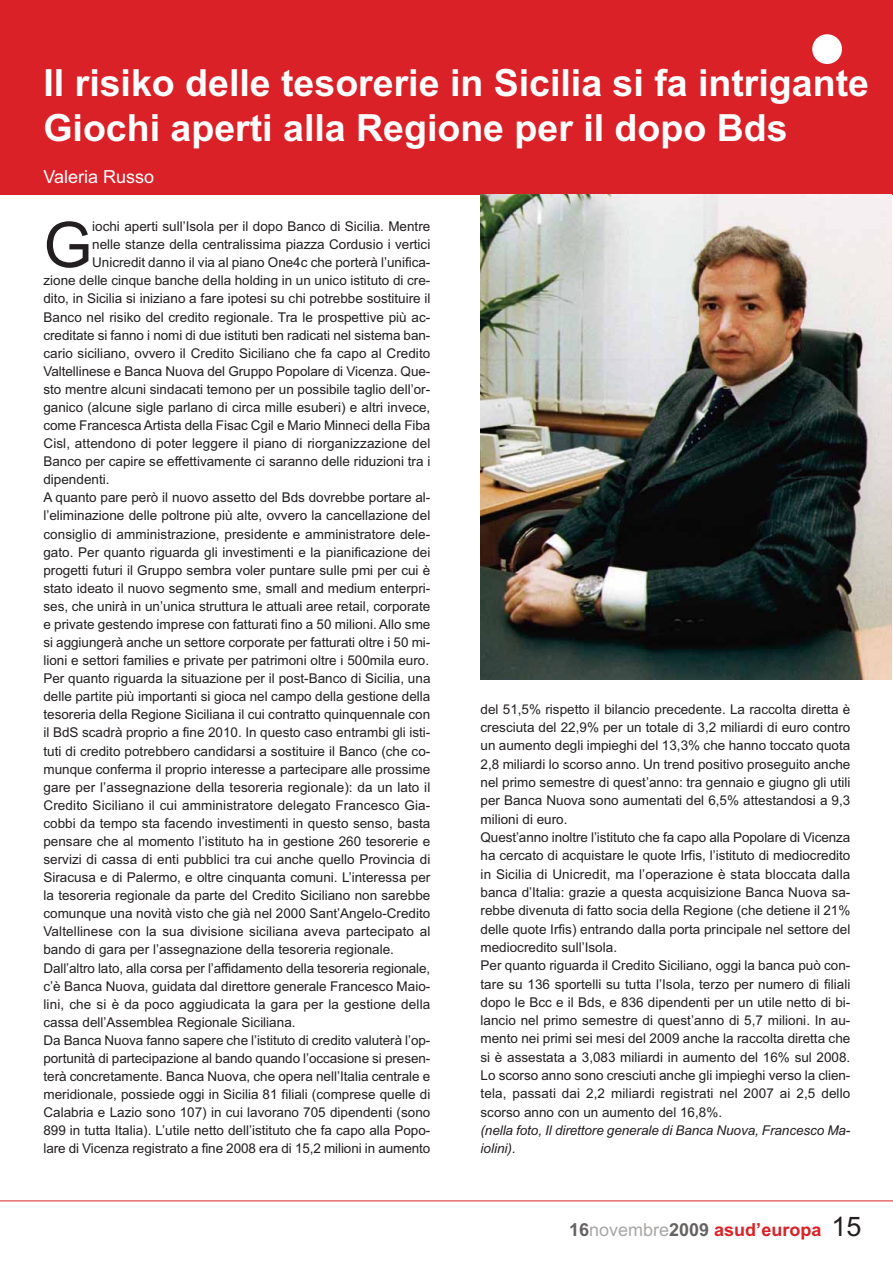
<style>
.page{position:relative;width:893px;height:1263px;background:#fff}
.page>*{position:absolute;margin:0;border:0;box-sizing:border-box;transform-origin:0 0}
.t1{font:62.85px "Arial";color:#231f20}
.t2{font:700 37.5px/45px "Arial";color:#fff}
.t3{font:700 18px "Arial";color:#da2128}
.t4{font:18px "Arial";color:#fff}
.t5{font:13.5px/18.3px "Arial";color:#231f20}
.t6{font:italic 13.5px/18.3px "Arial";letter-spacing:-.005em;color:#231f20}
.s1{color:#656262}
.s2{font-weight:400;color:#a9a7a6}
.s3{font-weight:400;font-size:27px;color:#231f20}
</style>
<div class="page">
<div style="left:0;top:0;width:892px;height:194px;background:#da2128"></div>
<hr style="left:0;top:1201px;width:892px;height:1px;background:#da2128">
<img style="left:480px;top:194px;width:411px;height:486px">
<div style="left:812px;top:34px;width:30px;height:30px;background:#fff;border-radius:50%"></div>
<h2 class="t2" style="left:43px;top:64px;width:827px">Il risiko delle tesorerie in Sicilia si fa intrigante<br>Giochi aperti alla Regione per il dopo Bds</h2>
<h3 class="t4" style="left:43px;top:171px;width:112px">Valeria Russo</h3>
<h1 class="t1" style="left:43px;top:222px;width:50px">G</h1>
<p class="t5" style="left:92px;top:219px;width:339px">iochi aperti sull’Isola per il dopo Banco di Sicilia. Mentre</p>
<p class="t5" style="left:92px;top:237px;width:339px">nelle stanze della centralissima piazza Cordusio i vertici</p>
<p class="t5" style="left:92px;top:255px;width:339px">Unicredit danno il via al piano One4c che porterà l’unifica-</p>
<p class="t5" style="left:43px;top:273px;width:388px">zione delle cinque banche della holding in un unico istituto di cre-</p>
<p class="t5" style="left:43px;top:291px;width:388px">dito, in Sicilia si iniziano a fare ipotesi su chi potrebbe sostituire il</p>
<p class="t5" style="left:43px;top:309px;width:388px">Banco nel risiko del credito regionale. Tra le prospettive più ac-</p>
<p class="t5" style="left:43px;top:327px;width:388px">creditate si fanno i nomi di due istituti ben radicati nel sistema ban-</p>
<p class="t5" style="left:43px;top:345px;width:388px">cario siciliano, ovvero il Credito Siciliano che fa capo al Credito</p>
<p class="t5" style="left:43px;top:363px;width:388px">Valtellinese e Banca Nuova del Gruppo Popolare di Vicenza. Que-</p>
<p class="t5" style="left:43px;top:381px;width:388px">sto mentre alcuni sindacati temono per un possibile taglio dell’or-</p>
<p class="t5" style="left:43px;top:399px;width:388px">ganico (alcune sigle parlano di circa mille esuberi) e altri invece,</p>
<p class="t5" style="left:43px;top:417px;width:388px">come Francesca Artista della Fisac Cgil e Mario Minneci della Fiba</p>
<p class="t5" style="left:43px;top:436px;width:388px">Cisl, attendono di poter leggere il piano di riorganizzazione del</p>
<p class="t5" style="left:43px;top:454px;width:388px">Banco per capire se effettivamente ci saranno delle riduzioni tra i</p>
<p class="t5" style="left:43px;top:472px;width:68px">dipendenti.</p>
<p class="t5" style="left:43px;top:490px;width:388px">A quanto pare però il nuovo assetto del Bds dovrebbe portare al-</p>
<p class="t5" style="left:43px;top:508px;width:388px">l’eliminazione delle poltrone più alte, ovvero la cancellazione del</p>
<p class="t5" style="left:43px;top:526px;width:388px">consiglio di amministrazione, presidente e amministratore dele-</p>
<p class="t5" style="left:43px;top:544px;width:388px">gato. Per quanto riguarda gli investimenti e la pianificazione dei</p>
<p class="t5" style="left:43px;top:562px;width:388px">progetti futuri il Gruppo sembra voler puntare sulle pmi per cui è</p>
<p class="t5" style="left:43px;top:580px;width:388px">stato ideato il nuovo segmento sme, small and medium enterpri-</p>
<p class="t5" style="left:43px;top:598px;width:388px">ses, che unirà in un’unica struttura le attuali aree retail, corporate</p>
<p class="t5" style="left:43px;top:616px;width:388px">e private gestendo imprese con fatturati fino a 50 milioni. Allo sme</p>
<p class="t5" style="left:43px;top:634px;width:388px">si aggiungerà anche un settore corporate per fatturati oltre i 50 mi-</p>
<p class="t5" style="left:43px;top:653px;width:387px">lioni e settori families e private per patrimoni oltre i 500mila euro.</p>
<p class="t5" style="left:43px;top:671px;width:388px">Per quanto riguarda la situazione per il post-Banco di Sicilia, una</p>
<p class="t5" style="left:43px;top:689px;width:388px">delle partite più importanti si gioca nel campo della gestione della</p>
<p class="t5" style="left:43px;top:707px;width:388px">tesoreria della Regione Siciliana il cui contratto quinquennale con</p>
<p class="t5" style="left:43px;top:725px;width:388px">il BdS scadrà proprio a fine 2010. In questo caso entrambi gli isti-</p>
<p class="t5" style="left:43px;top:743px;width:388px">tuti di credito potrebbero candidarsi a sostituire il Banco (che co-</p>
<p class="t5" style="left:43px;top:761px;width:388px">munque conferma il proprio interesse a partecipare alle prossime</p>
<p class="t5" style="left:43px;top:779px;width:388px">gare per l’assegnazione della tesoreria regionale): da un lato il</p>
<p class="t5" style="left:43px;top:797px;width:388px">Credito Siciliano il cui amministratore delegato Francesco Gia-</p>
<p class="t5" style="left:43px;top:815px;width:388px">cobbi da tempo sta facendo investimenti in questo senso, basta</p>
<p class="t5" style="left:43px;top:833px;width:388px">pensare che al momento l’istituto ha in gestione 260 tesorerie e</p>
<p class="t5" style="left:43px;top:852px;width:388px">servizi di cassa di enti pubblici tra cui anche quello Provincia di</p>
<p class="t5" style="left:43px;top:870px;width:388px">Siracusa e di Palermo, e oltre cinquanta comuni. L’interessa per</p>
<p class="t5" style="left:43px;top:888px;width:388px">la tesoreria regionale da parte del Credito Siciliano non sarebbe</p>
<p class="t5" style="left:43px;top:906px;width:388px">comunque una novità visto che già nel 2000 Sant’Angelo-Credito</p>
<p class="t5" style="left:43px;top:924px;width:388px">Valtellinese con la sua divisione siciliana aveva partecipato al</p>
<p class="t5" style="left:43px;top:942px;width:352px">bando di gara per l’assegnazione della tesoreria regionale.</p>
<p class="t5" style="left:43px;top:960px;width:388px">Dall’altro lato, alla corsa per l’affidamento della tesoreria regionale,</p>
<p class="t5" style="left:43px;top:978px;width:388px">c’è Banca Nuova, guidata dal direttore generale Francesco Maio-</p>
<p class="t5" style="left:43px;top:996px;width:388px">lini, che si è da poco aggiudicata la gara per la gestione della</p>
<p class="t5" style="left:43px;top:1014px;width:253px">cassa dell’Assemblea Regionale Siciliana.</p>
<p class="t5" style="left:43px;top:1032px;width:388px">Da Banca Nuova fanno sapere che l’istituto di credito valuterà l’op-</p>
<p class="t5" style="left:43px;top:1050px;width:388px">portunità di partecipazione al bando quando l’occasione si presen-</p>
<p class="t5" style="left:43px;top:1069px;width:388px">terà concretamente. Banca Nuova, che opera nell’Italia centrale e</p>
<p class="t5" style="left:43px;top:1087px;width:388px">meridionale, possiede oggi in Sicilia 81 filiali (comprese quelle di</p>
<p class="t5" style="left:43px;top:1105px;width:388px">Calabria e Lazio sono 107) in cui lavorano 705 dipendenti (sono</p>
<p class="t5" style="left:43px;top:1123px;width:388px">899 in tutta Italia). L’utile netto dell’istituto che fa capo alla Popo-</p>
<p class="t5" style="left:43px;top:1141px;width:388px">lare di Vicenza registrato a fine 2008 era di 15,2 milioni in aumento</p>
<p class="t5" style="left:480px;top:701px;width:371px">del 51,5% rispetto il bilancio precedente. La raccolta diretta è cresciuta del 22,9% per un totale di 3,2 miliardi di euro contro un aumento degli impieghi del 13,3% che hanno toccato quota 2,8 miliardi lo scorso anno. Un trend positivo proseguito anche nel primo semestre di quest’anno: tra gennaio e giugno gli utili per Banca Nuova sono aumentati del 6,5% attestandosi a 9,3 milioni di euro.<br>Quest’anno inoltre l’istituto che fa capo alla Popolare di Vicenza ha cercato di acquistare le quote Irfis, l’istituto di mediocredito in Sicilia di Unicredit, ma l’operazione è stata bloccata dalla banca d’Italia: grazie a questa acquisizione Banca Nuova sa&shy;rebbe divenuta di fatto socia della Regione (che detiene il 21% delle quote Irfis) entrando dalla porta principale nel settore del mediocredito sull’Isola.<br>Per quanto riguarda il Credito Siciliano, oggi la banca può con&shy;tare su 136 sportelli su tutta l’Isola, terzo per numero di filiali dopo le Bcc e il Bds, e 836 dipendenti per un utile netto di bi&shy;lancio nel primo semestre di quest’anno di 5,7 milioni. In au&shy;mento nei primi sei mesi del 2009 anche la raccolta diretta che si è assestata a 3,083 miliardi in aumento del 16% sul 2008.<br>Lo scorso anno sono cresciuti anche gli impieghi verso la clien&shy;tela, passati dai 2,2 miliardi registrati nel 2007 ai 2,5 dello scorso anno con un aumento del 16,8%.</p>
<p class="t6" style="left:480px;top:1123px;width:371px">(nella foto, Il direttore generale di Banca Nuova, Francesco Ma&shy;iolini).</p>
<h3 class="t3" style="left:569px;top:1223px;width:294px"><span class="s1">16</span><span class="s2">novembre</span><span class="s1">2009</span> asud’europa <span class="s3">15</span></h3>
</div>
